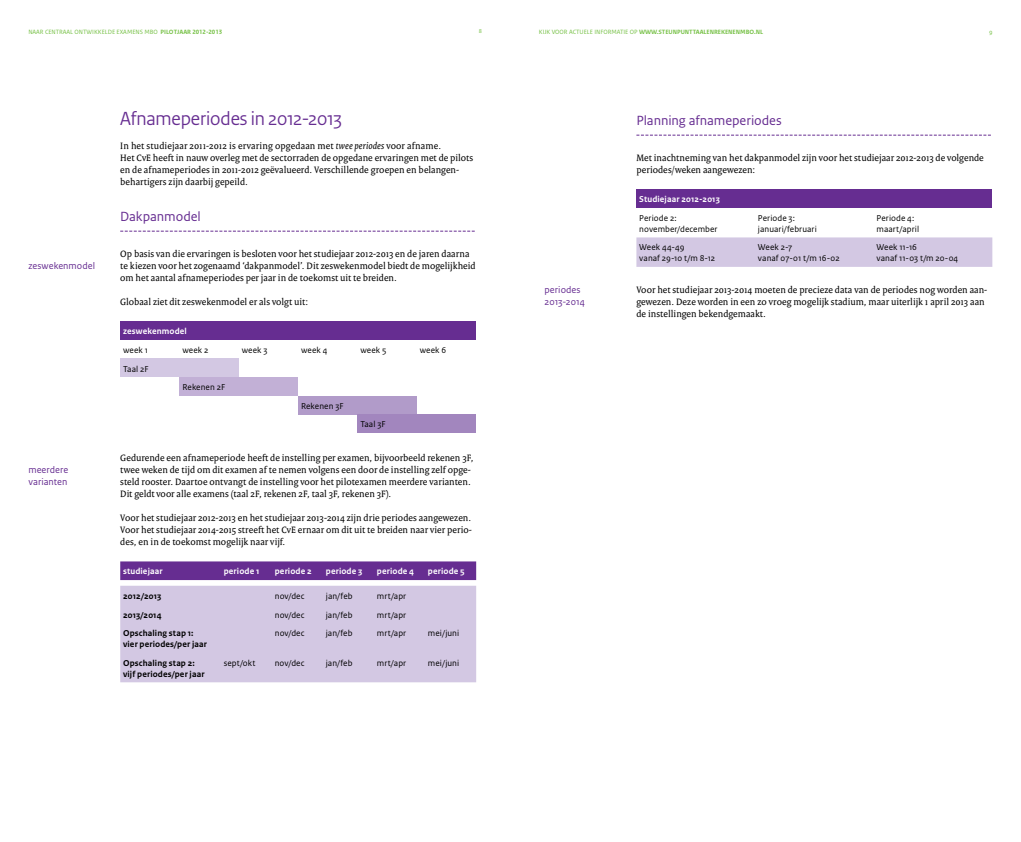
<style>
.page{position:relative;width:1021px;height:842px;background:#fff}
.page>*{position:absolute;margin:0;border:0;box-sizing:border-box;transform-origin:0 0}
.t1{font:20px "Rijksoverheid Sans Heading";letter-spacing:-.01em;color:#662d91}
.t2{font:14px "Rijksoverheid Sans Text";letter-spacing:-.005em;color:#662d91}
.t3{font:10px/12px "Rijksoverheid Serif";letter-spacing:.005em;color:#000}
.t4{font:10px/12px "Rijksoverheid Sans Text";letter-spacing:.005em;color:#662d91}
.t5{font:9px/10.8px "Rijksoverheid Sans Text";letter-spacing:.01em;color:#000}
.t6{font:700 9px/10.8px "Rijksoverheid Sans Text";letter-spacing:.015em;color:#000}
.t7{font:700 9px "Rijksoverheid Sans Text";letter-spacing:.015em;color:#fff}
.t8{font:700 6.5px "Rijksoverheid Sans Text";color:#75c044}
.t9{font:6.5px "Rijksoverheid Sans Text";color:#75c044}
.t10{font:6px "Rijksoverheid Sans Text";color:#75c044}
.s1{font-weight:700}
.s2{font-weight:400}
.s3{font-style:italic}
</style>
<div class="page">
<svg style="left:636px;top:135px;width:354px;height:1px"></svg>
<div style="left:636px;top:189px;width:356px;height:19px;background:#662d91"></div>
<div style="left:636px;top:237px;width:356px;height:30px;background:#d3c8e3"></div>
<svg style="left:120px;top:231px;width:355px;height:1px"></svg>
<div style="left:120px;top:321px;width:356px;height:19px;background:#662d91"></div>
<div style="left:120px;top:359px;width:119px;height:18px;background:#d3c8e3"></div>
<div style="left:179px;top:377px;width:119px;height:19px;background:#c2b0d6"></div>
<div style="left:298px;top:396px;width:119px;height:18px;background:#b19bc9"></div>
<div style="left:357px;top:414px;width:119px;height:19px;background:#a286be"></div>
<div style="left:120px;top:561px;width:356px;height:19px;background:#662d91"></div>
<div style="left:120px;top:586px;width:356px;height:96px;background:#d3c8e3"></div>
<p class="t9" style="left:28px;top:28px;width:195px">NAAR CENTRAAL ONTWIKKELDE EXAMENS MBO <span class="s1">PILOTJAAR 2012-2013</span></p>
<p class="t10" style="left:479px;top:28px;width:5px">8</p>
<p class="t8" style="left:539px;top:28px;width:226px"><span class="s2">KIJK VOOR ACTUELE INFORMATIE OP</span> WWW.STEUNPUNTTAALENREKENENMBO.NL</p>
<p class="t9" style="left:989px;top:28px;width:5px">9</p>
<p class="t4" style="left:28px;top:260px;width:68px">zeswekenmodel</p>
<p class="t4" style="left:28px;top:464px;width:42px">meerdere varianten</p>
<h1 class="t1" style="left:120px;top:107px;width:223px">Afnameperiodes in 2012-2013</h1>
<p class="t3" style="left:120px;top:140px;width:354px">In het studiejaar 2011-2012 is ervaring opgedaan met <span class="s3">twee periodes</span> voor afname.<br>Het CvE heeft in nauw overleg met de sectorraden de opgedane ervaringen met de pilots en de afnameperiodes in 2011-2012 geëvalueerd. Verschillende groepen en belangen&shy;behartigers zijn daarbij gepeild.</p>
<h2 class="t2" style="left:120px;top:209px;width:82px">Dakpanmodel</h2>
<p class="t3" style="left:120px;top:248px;width:357px">Op basis van die ervaringen is besloten voor het studiejaar 2012-2013 en de jaren daarna te kiezen voor het zogenaamd ‘dakpanmodel’. Dit zeswekenmodel biedt de mogelijkheid om het aantal afnameperiodes per jaar in de toekomst uit te breiden.</p>
<p class="t3" style="left:120px;top:296px;width:189px">Globaal ziet dit zeswekenmodel er als volgt uit:</p>
<p class="t7" style="left:123px;top:326px;width:65px">zeswekenmodel</p>
<p class="t5" style="left:123px;top:345px;width:26px">week 1</p>
<p class="t5" style="left:182px;top:345px;width:28px">week 2</p>
<p class="t5" style="left:242px;top:345px;width:27px">week 3</p>
<p class="t5" style="left:301px;top:345px;width:28px">week 4</p>
<p class="t5" style="left:360px;top:345px;width:27px">week 5</p>
<p class="t5" style="left:419px;top:345px;width:28px">week 6</p>
<p class="t5" style="left:123px;top:363px;width:27px">Taal 2F</p>
<p class="t5" style="left:182px;top:382px;width:44px">Rekenen 2F</p>
<p class="t5" style="left:301px;top:401px;width:44px">Rekenen 3F</p>
<p class="t5" style="left:360px;top:419px;width:27px">Taal 3F</p>
<p class="t3" style="left:120px;top:452px;width:354px">Gedurende een afnameperiode heeft de instelling per examen, bijvoorbeeld rekenen 3F, twee weken de tijd om dit examen af te nemen volgens een door de instelling zelf opge&shy;steld rooster. Daartoe ontvangt de instelling voor het pilotexamen meerdere varianten.<br>Dit geldt voor alle examens (taal 2F, rekenen 2F, taal 3F, rekenen 3F).</p>
<p class="t3" style="left:120px;top:512px;width:353px;text-align:justify">Voor het studiejaar 2012-2013 en het studiejaar 2013-2014 zijn drie periodes aangewezen.<br>Voor het studiejaar 2014-2015 streeft het CvE ernaar om dit uit te breiden naar vier perio&shy;des, en in de toekomst mogelijk naar vijf.</p>
<p class="t7" style="left:123px;top:566px;width:41px">studiejaar</p>
<p class="t7" style="left:224px;top:566px;width:37px">periode 1</p>
<p class="t7" style="left:275px;top:566px;width:38px">periode 2</p>
<p class="t7" style="left:326px;top:566px;width:38px">periode 3</p>
<p class="t7" style="left:377px;top:566px;width:39px">periode 4</p>
<p class="t7" style="left:428px;top:566px;width:38px">periode 5</p>
<p class="t6" style="left:123px;top:590px;width:40px">2012/2013</p>
<p class="t5" style="left:275px;top:590px;width:31px">nov/dec</p>
<p class="t5" style="left:326px;top:590px;width:28px">jan/feb</p>
<p class="t5" style="left:377px;top:590px;width:31px">mrt/apr</p>
<p class="t6" style="left:123px;top:610px;width:40px">2013/2014</p>
<p class="t5" style="left:275px;top:610px;width:31px">nov/dec</p>
<p class="t5" style="left:326px;top:610px;width:28px">jan/feb</p>
<p class="t5" style="left:377px;top:610px;width:31px">mrt/apr</p>
<p class="t6" style="left:123px;top:628px;width:85px">Opschaling stap 1: vier periodes/per jaar</p>
<p class="t5" style="left:275px;top:628px;width:31px">nov/dec</p>
<p class="t5" style="left:326px;top:628px;width:28px">jan/feb</p>
<p class="t5" style="left:377px;top:628px;width:31px">mrt/apr</p>
<p class="t5" style="left:428px;top:628px;width:33px">mei/juni</p>
<p class="t6" style="left:123px;top:658px;width:83px">Opschaling stap 2: vijf periodes/per jaar</p>
<p class="t5" style="left:224px;top:658px;width:33px">sept/okt</p>
<p class="t5" style="left:275px;top:658px;width:31px">nov/dec</p>
<p class="t5" style="left:326px;top:658px;width:28px">jan/feb</p>
<p class="t5" style="left:377px;top:658px;width:31px">mrt/apr</p>
<p class="t5" style="left:428px;top:658px;width:33px">mei/juni</p>
<p class="t4" style="left:544px;top:284px;width:42px">periodes<br>2013-2014</p>
<h2 class="t2" style="left:636px;top:113px;width:147px">Planning afnameperiodes</h2>
<p class="t3" style="left:636px;top:152px;width:349px">Met inachtneming van het dakpanmodel zijn voor het studiejaar 2012-2013 de volgende periodes/weken aangewezen:</p>
<p class="t7" style="left:639px;top:194px;width:82px">Studiejaar 2012-2013</p>
<p class="t5" style="left:639px;top:213px;width:80px">Periode 2: november/december</p>
<p class="t5" style="left:758px;top:213px;width:60px">Periode 3: januari/februari</p>
<p class="t5" style="left:876px;top:213px;width:44px">Periode 4: maart/april</p>
<p class="t5" style="left:639px;top:242px;width:78px">Week 44-49<br>vanaf 29-10 t/m 8-12</p>
<p class="t5" style="left:758px;top:242px;width:83px">Week 2-7<br>vanaf 07-01 t/m 16-02</p>
<p class="t5" style="left:876px;top:242px;width:83px">Week 11-16<br>vanaf 11-03 t/m 20-04</p>
<p class="t3" style="left:636px;top:284px;width:352px">Voor het studiejaar 2013-2014 moeten de precieze data van de periodes nog worden aan&shy;gewezen. Deze worden in een zo vroeg mogelijk stadium, maar uiterlijk 1 april 2013 aan de instellingen bekendgemaakt.</p>
</div>
